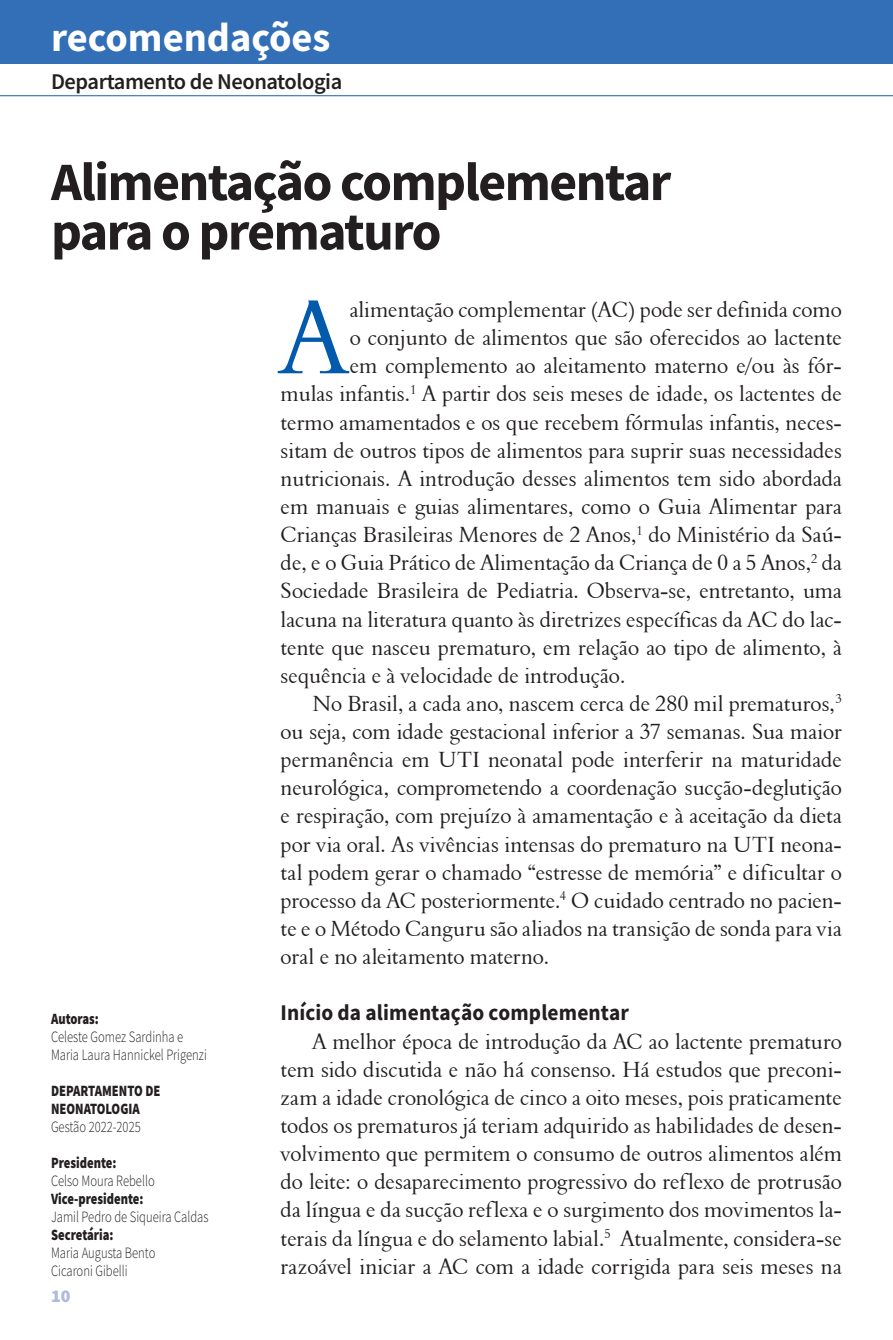
<style>
.page{position:relative;width:893px;height:1340px;background:#fff}
.page>*{position:absolute;margin:0;border:0;box-sizing:border-box;transform-origin:0 0}
.t1{font:106.88px "Aldine 401 BT Roman A";color:#015aaa;scale:.95 1}
.t2{font:700 54px "Source Sans Pro";letter-spacing:-.03em;color:#231f20}
.t3{font:700 40.5px "Source Sans Pro";color:#fff}
.texto{font:22.5px/28.1px "Aldine 401 BT Roman A";color:#231f20;text-align:justify;scale:.95 1}
.texto-2{font:700 22.5px "Source Sans Pro";letter-spacing:.005em;color:#231f20;scale:.95 1}
.t4{font:600 22.5px "Source Sans Pro";letter-spacing:-.02em;color:#231f20}
.t5{font:900 18px "Source Sans Pro";color:#aebade}
.t6{font:300 15.75px "Source Sans Pro";color:#231f20;scale:.8 1}
.t7{font:900 15.75px/18px "Source Sans Pro";color:#231f20;scale:.8 1}
</style>
<div class="page">
<div style="left:0;top:0;width:893px;height:64px;background:#326fb7"></div>
<hr style="left:0;top:95px;width:893px;height:1px;background:#326fb7">
<p class="t3" style="left:51px;top:10px;width:281px">recomendações</p>
<p class="t4" style="left:51px;top:67px;width:293px">Departamento de Neonatologia</p>
<p class="t2" style="left:51px;top:145px;width:622px">Alimentação complementar</p>
<p class="t2" style="left:51px;top:195px;width:392px">para o prematuro</p>
<p class="t7" style="left:51px;top:1009px;width:61px">Autoras:</p>
<p class="t6" style="left:51px;top:1027px;width:167px">Celeste Gomez Sardinha e</p>
<p class="t6" style="left:51px;top:1045px;width:196px">Maria Laura Hannickel Prigenzi</p>
<p class="t7" style="left:51px;top:1081px;width:138px">DEPARTAMENTO DE<br>NEONATOLOGIA</p>
<p class="t6" style="left:51px;top:1117px;width:114px">Gestão 2022-2025</p>
<p class="t7" style="left:51px;top:1153px;width:83px">Presidente:</p>
<p class="t6" style="left:51px;top:1171px;width:131px">Celso Moura Rebello</p>
<p class="t7" style="left:51px;top:1189px;width:117px">Vice-presidente:</p>
<p class="t6" style="left:51px;top:1207px;width:198px">Jamil Pedro de Siqueira Caldas</p>
<p class="t7" style="left:51px;top:1225px;width:80px">Secretária:</p>
<p class="t6" style="left:51px;top:1243px;width:132px">Maria Augusta Bento</p>
<p class="t6" style="left:51px;top:1261px;width:97px">Cicaroni Gibelli</p>
<p class="t5" style="left:51px;top:1283px;width:21px">10</p>
<p class="t1" style="left:281px;top:272px;width:71px">A</p>
<p class="texto" style="left:350px;top:295px;width:520px">alimentação complementar (AC) pode ser definida como</p>
<p class="texto" style="left:350px;top:323px;width:520px">o conjunto de alimentos que são oferecidos ao lactente</p>
<p class="texto" style="left:350px;top:351px;width:520px">em complemento ao aleitamento materno e/ou às fór-</p>
<p class="texto" style="left:281px;top:379px;width:592px">mulas infantis.<sup>1</sup> A partir dos seis meses de idade, os lactentes de</p>
<p class="texto" style="left:281px;top:407px;width:592px">termo amamentados e os que recebem fórmulas infantis, neces-</p>
<p class="texto" style="left:281px;top:436px;width:592px">sitam de outros tipos de alimentos para suprir suas necessidades</p>
<p class="texto" style="left:281px;top:464px;width:592px">nutricionais. A introdução desses alimentos tem sido abordada</p>
<p class="texto" style="left:281px;top:492px;width:592px">em manuais e guias alimentares, como o Guia Alimentar para</p>
<p class="texto" style="left:281px;top:520px;width:592px">Crianças Brasileiras Menores de 2 Anos,<sup>1</sup> do Ministério da Saú-</p>
<p class="texto" style="left:281px;top:548px;width:592px">de, e o Guia Prático de Alimentação da Criança de 0 a 5 Anos,<sup>2</sup> da</p>
<p class="texto" style="left:281px;top:576px;width:592px">Sociedade Brasileira de Pediatria. Observa-se, entretanto, uma</p>
<p class="texto" style="left:281px;top:604px;width:592px">lacuna na literatura quanto às diretrizes específicas da AC do lac-</p>
<p class="texto" style="left:281px;top:632px;width:592px">tente que nasceu prematuro, em relação ao tipo de alimento, à</p>
<p class="texto" style="left:281px;top:661px;width:364px">sequência e à velocidade de introdução.</p>
<p class="texto" style="left:281px;top:689px;width:592px;text-indent:32px">No Brasil, a cada ano, nascem cerca de 280 mil prematuros,<sup>3 </sup>ou seja, com idade gestacional inferior a 37 semanas. Sua maior permanência em UTI neonatal pode interferir na maturidade neurológica, comprometendo a coordenação sucção-deglutição e respiração, com prejuízo à amamentação e à aceitação da dieta por via oral. As vivências intensas do prematuro na UTI neona&shy;tal podem gerar o chamado “estresse de memória” e dificultar o processo da AC posteriormente.<sup>4</sup> O cuidado centrado no pacien&shy;te e o Método Canguru são aliados na transição de sonda para via oral e no aleitamento materno.</p>
<p class="texto-2" style="left:281px;top:997px;width:368px">Início da alimentação complementar</p>
<p class="texto" style="left:281px;top:1026px;width:592px;text-indent:32px">A melhor época de introdução da AC ao lactente prematuro tem sido discutida e não há consenso. Há estudos que preconi&shy;zam a idade cronológica de cinco a oito meses, pois praticamente todos os prematuros já teriam adquirido as habilidades de desen&shy;volvimento que permitem o consumo de outros alimentos além do leite: o desaparecimento progressivo do reflexo de protrusão da língua e da sucção reflexa e o surgimento dos movimentos la&shy;terais da língua e do selamento labial.<sup>5</sup> Atualmente, considera-se razoável iniciar a AC com a idade corrigida para seis meses na</p>
</div>
